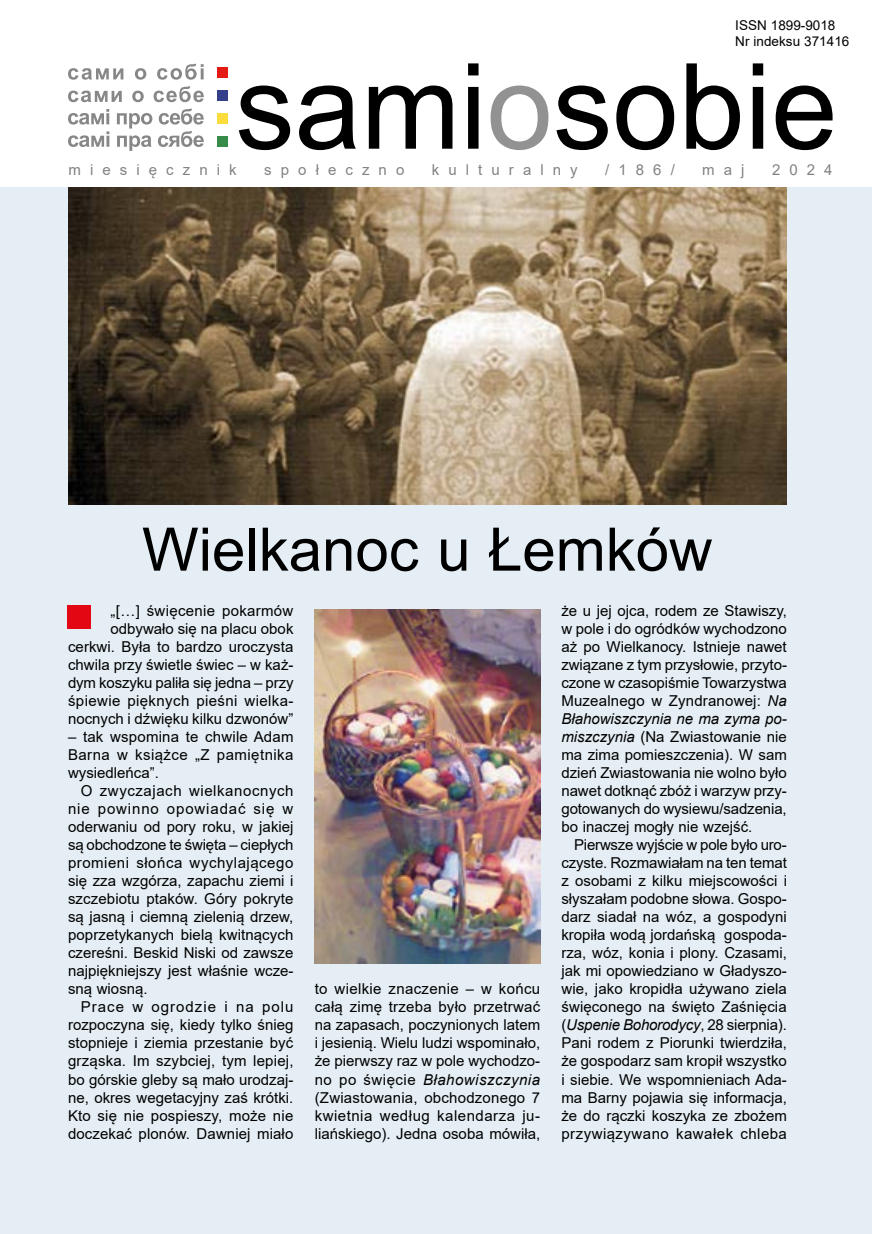
<style>
.page{position:relative;width:872px;height:1234px;background:#fff}
.page>*{position:absolute;margin:0;border:0;box-sizing:border-box;transform-origin:0 0}
.t1{font:60px "Arial";color:#000}
.t2{font:15px/18px "Arial";color:#000;text-align:justify}
.t3{font:15px "Arial";letter-spacing:.605em;color:#808283}
.t4{font:13.5px/16.2px "Arial";color:#000}
.s1{font-style:italic}
</style>
<div class="page">
<div style="left:0;top:187px;width:872px;height:1046px;background:#e4eef4"></div>
<svg style="left:239px;top:85px;width:51px;height:65px"></svg>
<svg style="left:299px;top:85px;width:57px;height:65px"></svg>
<svg style="left:369px;top:85px;width:83px;height:64px"></svg>
<svg style="left:468px;top:63px;width:10px;height:86px"></svg>
<svg style="left:490px;top:85px;width:58px;height:65px"></svg>
<svg style="left:556px;top:85px;width:52px;height:65px"></svg>
<svg style="left:616px;top:85px;width:58px;height:65px"></svg>
<svg style="left:686px;top:63px;width:54px;height:87px"></svg>
<svg style="left:752px;top:63px;width:11px;height:86px"></svg>
<svg style="left:775px;top:85px;width:57px;height:65px"></svg>
<svg style="left:68px;top:131px;width:41px;height:16px"></svg>
<svg style="left:117px;top:135px;width:34px;height:16px"></svg>
<svg style="left:158px;top:131px;width:46px;height:16px"></svg>
<svg style="left:68px;top:91px;width:54px;height:11px"></svg>
<svg style="left:132px;top:91px;width:12px;height:11px"></svg>
<svg style="left:154px;top:86px;width:50px;height:16px"></svg>
<svg style="left:68px;top:68px;width:55px;height:12px"></svg>
<svg style="left:135px;top:68px;width:11px;height:12px"></svg>
<svg style="left:157px;top:64px;width:47px;height:16px"></svg>
<svg style="left:68px;top:109px;width:41px;height:15px"></svg>
<svg style="left:117px;top:113px;width:35px;height:15px"></svg>
<svg style="left:159px;top:109px;width:45px;height:15px"></svg>
<svg style="left:217px;top:68px;width:10px;height:10px"></svg>
<svg style="left:217px;top:90px;width:10px;height:10px"></svg>
<svg style="left:217px;top:113px;width:10px;height:10px"></svg>
<svg style="left:217px;top:137px;width:10px;height:10px"></svg>
<div style="left:67px;top:605px;width:24px;height:24px;background:#e30613"></div>
<img style="left:68px;top:187px;width:719px;height:317px">
<img style="left:315px;top:609px;width:225px;height:354px">
<p class="t4" style="left:735px;top:17px;width:116px">ISSN 1899-9018<br>Nr indeksu 371416</p>
<p class="t3" style="left:68px;top:159px;width:170px">miesięcznik</p>
<p class="t3" style="left:264px;top:159px;width:142px">społeczno</p>
<p class="t3" style="left:432px;top:159px;width:147px">kulturalny</p>
<p class="t3" style="left:605px;top:159px;width:71px">/186/</p>
<p class="t3" style="left:702px;top:159px;width:44px">maj</p>
<p class="t3" style="left:772px;top:159px;width:62px">2024</p>
<h1 class="t1" style="left:142px;top:508px;width:572px">Wielkanoc u Łemków</h1>
<p class="t2" style="left:68px;top:601px;width:227px;text-align:right">„[…] święcenie pokarmów odbywało się na placu obok cerkwi. Była to bardzo uroczysta chwila przy świetle świec – w każ&shy;dym koszyku paliła się jedna – przy śpiewie pięknych pieśni wielka&shy;nocnych i dźwięku kilku dzwonów”</p>
<p class="t2" style="left:68px;top:727px;width:227px">– tak wspomina te chwile Adam Barna w książce „Z pamiętnika wysiedleńca”.</p>
<p class="t2" style="left:68px;top:781px;width:227px;text-indent:13px">O zwyczajach wielkanocnych nie powinno opowiadać się w oderwaniu od pory roku, w jakiej są obchodzone te święta – ciepłych promieni słońca wychylającego się zza wzgórza, zapachu ziemi i szczebiotu ptaków. Góry pokryte są jasną i ciemną zielenią drzew, poprzetykanych bielą kwitnących czereśni. Beskid Niski od zawsze najpiękniejszy jest właśnie wcze&shy;sną wiosną.</p>
<p class="t2" style="left:68px;top:997px;width:227px;text-indent:13px">Prace w ogrodzie i na polu rozpoczyna się, kiedy tylko śnieg stopnieje i ziemia przestanie być grząska. Im szybciej, tym lepiej, bo górskie gleby są mało urodzaj&shy;ne, okres wegetacyjny zaś krótki.<br>Kto się nie pospieszy, może nie doczekać plonów. Dawniej miało</p>
<p class="t2" style="left:315px;top:979px;width:227px">to wielkie znaczenie – w końcu całą zimę trzeba było przetrwać na zapasach, poczynionych latem i jesienią. Wielu ludzi wspominało, że pierwszy raz w pole wychodzo&shy;no po święcie <span class="s1">Błahowiszczynia </span>(Zwiastowania, obchodzonego 7 kwietnia według kalendarza ju&shy;liańskiego). Jedna osoba mówiła,</p>
<p class="t2" style="left:561px;top:601px;width:227px">że u jej ojca, rodem ze Stawiszy, w pole i do ogródków wychodzono aż po Wielkanocy. Istnieje nawet związane z tym przysłowie, przyto&shy;czone w czasopiśmie Towarzystwa Muzealnego w Zyndranowej: <span class="s1">Na Błahowiszczynia ne ma zyma po&shy;miszczynia</span> (Na Zwiastowanie nie ma zima pomieszczenia). W sam dzień Zwiastowania nie wolno było nawet dotknąć zbóż i warzyw przy&shy;gotowanych do wysiewu/sadzenia, bo inaczej mogły nie wzejść.</p>
<p class="t2" style="left:561px;top:835px;width:227px;text-indent:13px">Pierwsze wyjście w pole było uro&shy;czyste. Rozmawiałam na ten temat z osobami z kilku miejscowości i słyszałam podobne słowa. Gospo&shy;darz siadał na wóz, a gospodyni kropiła wodą jordańską gospoda&shy;rza, wóz, konia i plony. Czasami, jak mi opowiedziano w Gładyszo&shy;wie, jako kropidła używano ziela święconego na święto Zaśnięcia (<span class="s1">Uspenie Bohorodycy</span>, 28 sierpnia).<br>Pani rodem z Piorunki twierdziła, że gospodarz sam kropił wszystko i siebie. We wspomnieniach Ada&shy;ma Barny pojawia się informacja, że do rączki koszyka ze zbożem przywiązywano kawałek chleba</p>
</div>
